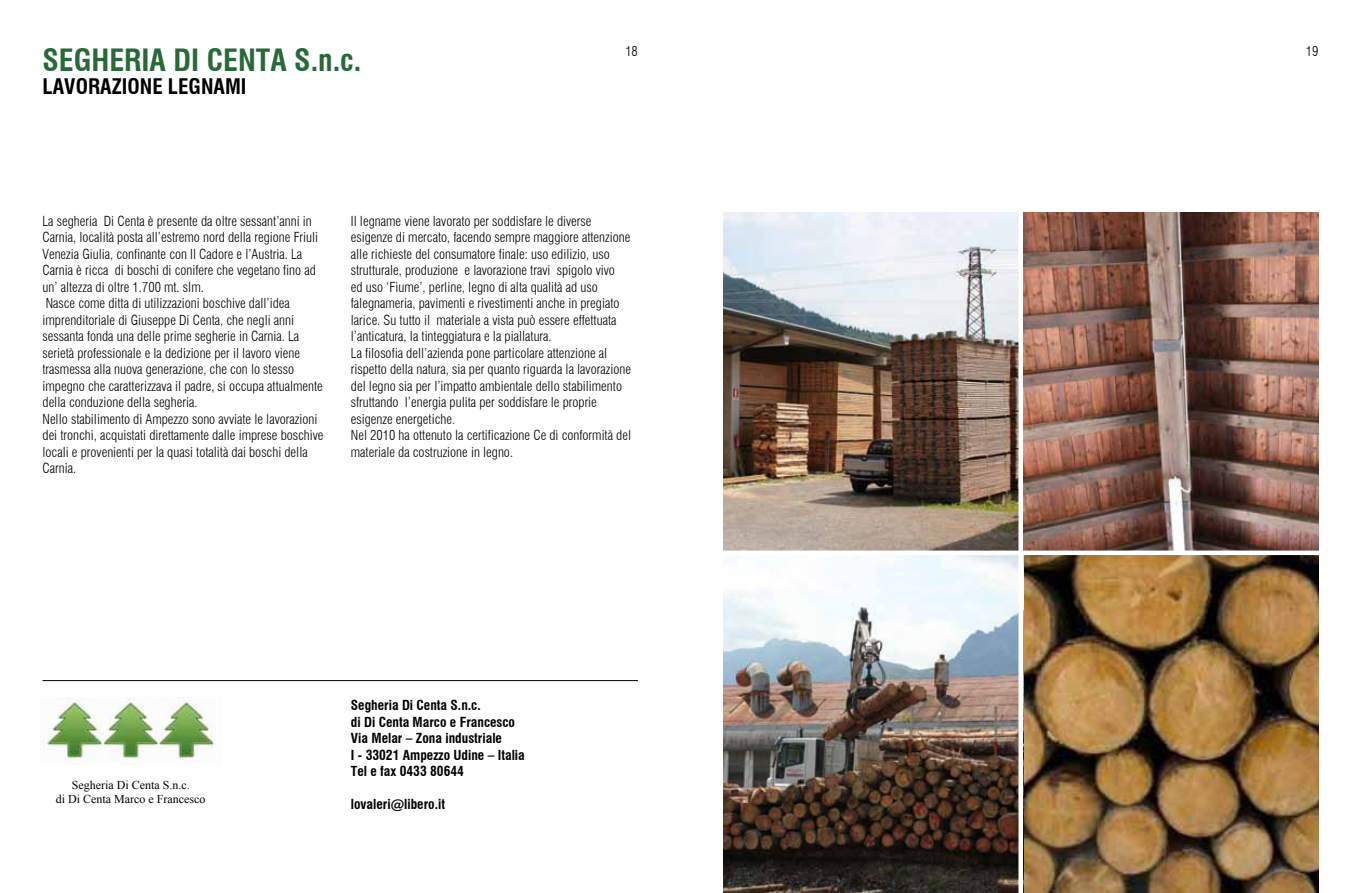
<style>
.page{position:relative;width:1361px;height:893px;background:#fff}
.page>*{position:absolute;margin:0;border:0;box-sizing:border-box;transform-origin:0 0}
.t1{font:700 condensed 30px "Swiss 721 BT";color:#276938}
.t2{font:700 condensed 21px "Swiss 721 BT";color:#000}
.t3{font:300 condensed 13.5px/16.5px "Swiss 721 BT";color:#000}
.t4{font:700 condensed 13.5px/16.5px "Swiss 721 BT";color:#000}
.t5{font:12px/14.4px "Times New Roman";color:#000;text-align:center}
</style>
<div class="page">
<hr style="left:43px;top:680px;width:595px;height:1px;background:#000">
<img style="left:40px;top:698px;width:174px;height:67px">
<img style="left:1023px;top:213px;width:295px;height:338px">
<img style="left:723px;top:213px;width:295px;height:338px">
<img style="left:1023px;top:555px;width:295px;height:338px">
<img style="left:723px;top:555px;width:295px;height:338px">
<h1 class="t1" style="left:43px;top:43px;width:320px">SEGHERIA DI CENTA S.n.c.</h1>
<h2 class="t2" style="left:43px;top:74px;width:205px">LAVORAZIONE LEGNAMI</h2>
<p class="t3" style="left:625px;top:42px;width:14px">18</p>
<p class="t3" style="left:1306px;top:42px;width:14px">19</p>
<p class="t3" style="left:43px;top:212px;width:283px">La segheria Di Centa è presente da oltre sessant’anni in Carnia, località posta all’estremo nord della regione Friuli Venezia Giulia, confinante con Il Cadore e l’Austria. La Carnia è ricca di boschi di conifere che vegetano fino ad un’ altezza di oltre 1.700 mt. slm.<br>Nasce come ditta di utilizzazioni boschive dall’idea imprenditoriale di Giuseppe Di Centa, che negli anni sessanta fonda una delle prime segherie in Carnia. La serietà professionale e la dedizione per il lavoro viene trasmessa alla nuova generazione, che con lo stesso impegno che caratterizzava il padre, si occupa attualmente della conduzione della segheria.<br>Nello stabilimento di Ampezzo sono avviate le lavorazioni dei tronchi, acquistati direttamente dalle imprese boschive locali e provenienti per la quasi totalità dai boschi della Carnia.</p>
<p class="t3" style="left:351px;top:212px;width:282px">Il legname viene lavorato per soddisfare le diverse esigenze di mercato, facendo sempre maggiore attenzione alle richieste del consumatore finale: uso edilizio, uso strutturale, produzione e lavorazione travi spigolo vivo<br>ed uso ‘Fiume’, perline, legno di alta qualità ad uso falegnameria, pavimenti e rivestimenti anche in pregiato larice. Su tutto il materiale a vista può essere effettuata l’anticatura, la tinteggiatura e la piallatura.<br>La filosofia dell’azienda pone particolare attenzione al rispetto della natura, sia per quanto riguarda la lavorazione del legno sia per l’impatto ambientale dello stabilimento sfruttando l’energia pulita per soddisfare le proprie esigenze energetiche.<br>Nel 2010 ha ottenuto la certificazione Ce di conformità del materiale da costruzione in legno.</p>
<p class="t5" style="left:56px;top:778px;width:151px">Segheria Di Centa S.n.c.<br>di Di Centa Marco e Francesco</p>
<p class="t4" style="left:351px;top:697px;width:175px">Segheria Di Centa S.n.c.<br>di Di Centa Marco e Francesco<br>Via Melar – Zona industriale<br>I - 33021 Ampezzo Udine – Italia<br>Tel e fax 0433 80644</p>
<p class="t4" style="left:351px;top:796px;width:96px">lovaleri@libero.it</p>
</div>
